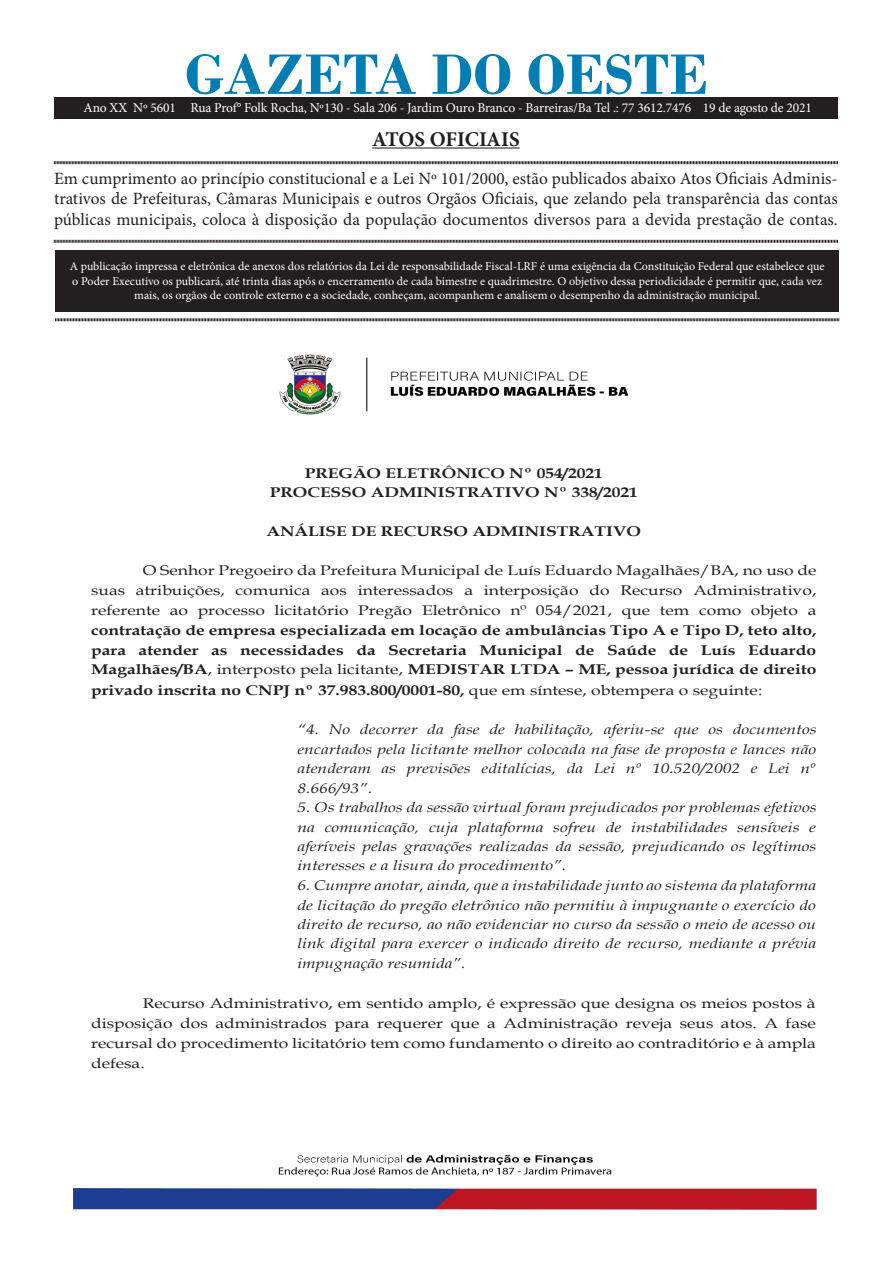
<style>
.page{position:relative;width:893px;height:1263px;background:#fff}
.page>*{position:absolute;margin:0;border:0;box-sizing:border-box;transform-origin:0 0}
.t1{font:700 60px "Bodoni";color:#007eb4}
.t2{font:700 21px "Minion Pro";letter-spacing:-.005em;color:#231f20}
.t3{font:17.25px/20.7px "Minion Pro";color:#231f20;text-align:justify}
.t4{font:14.1px/19.8px "Book Antiqua";color:#231f20;text-align:justify;scale:1.24 1}
.t5{font:italic 14.1px/19.5px "Book Antiqua";color:#231f20;text-align:justify;scale:1.24 1}
.t6{font:700 14.1px/19.5px "Book Antiqua";color:#231f20;text-align:center;scale:1.24 1}
.t7{font:13.5px "Minion Pro";letter-spacing:-.01em;color:#fff}
.t8{font:12px/14.4px "Minion Pro";color:#fff;text-align:center}
.s1{font-weight:700}
</style>
<div class="page">
<div style="left:55px;top:250px;width:784px;height:61px;background:#231f20"></div>
<hr style="left:372px;top:147px;width:148px;height:2px;background:#231f20">
<svg style="left:54px;top:161px;width:784px;height:4px;background:#908e8e"></svg>
<svg style="left:54px;top:239px;width:784px;height:4px;background:#908e8e"></svg>
<svg style="left:55px;top:318px;width:784px;height:4px;background:#908e8e"></svg>
<div style="left:54px;top:98px;width:784px;height:20px;background:#231f20"></div>
<img style="left:279px;top:354px;width:350px;height:61px">
<img style="left:73px;top:1154px;width:743px;height:55px">
<p class="t1" style="left:185px;top:39px;width:525px">GAZETA DO OESTE</p>
<p class="t2" style="left:372px;top:124px;width:149px">ATOS OFICIAIS</p>
<p class="t3" style="left:54px;top:168px;width:785px">Em cumprimento ao princípio constitucional e a Lei Nº 101/2000, estão publicados abaixo Atos Oficiais Adminis&shy;trativos de Prefeituras, Câmaras Municipais e outros Orgãos Oficiais, que zelando pela transparência das contas públicas municipais, coloca à disposição da população documentos diversos para a devida prestação de contas.</p>
<p class="t8" style="left:70px;top:259px;width:756px">A publicação impressa e eletrônica de anexos dos relatórios da Lei de responsabilidade Fiscal-LRF é uma exigência da Constituição Federal que estabelece que o Poder Executivo os publicará, até trinta dias após o encerramento de cada bimestre e quadrimestre. O objetivo dessa periodicidade é permitir que, cada vez mais, os orgãos de controle externo e a sociedade, conheçam, acompanhem e analisem o desempenho da administração municipal.</p>
<p class="t7" style="left:84px;top:98px;width:730px">Ano XX Nº 5601 Rua Prof° Folk Rocha, Nº130 - Sala 206 - Jardim Ouro Branco - Barreiras/Ba Tel .: 77 3612.7476 19 de agosto de 2021</p>
<p class="t6" style="left:270px;top:463px;width:298px">PREGÃO ELETRÔNICO Nº 054/2021<br>PROCESSO ADMINISTRATIVO Nº 338/2021</p>
<p class="t6" style="left:266px;top:521px;width:304px">ANÁLISE DE RECURSO ADMINISTRATIVO</p>
<p class="t4" style="left:91px;top:560px;width:587px;text-indent:52px">O Senhor Pregoeiro da Prefeitura Municipal de Luís Eduardo Magalhães/BA, no uso de suas atribuições, comunica aos interessados a interposição do Recurso Administrativo, referente ao processo licitatório Pregão Eletrônico nº 054/2021, que tem como objeto a <span class="s1">contratação de empresa especializada em locação de ambulâncias Tipo A e Tipo D, teto alto, para atender as necessidades da Secretaria Municipal de Saúde de Luís Eduardo Magalhães/BA</span>, interposto pela licitante, <span class="s1">MEDISTAR LTDA – ME, pessoa jurídica de direito privado inscrita no CNPJ nº 37.983.800/0001-80,</span> que em síntese, obtempera o seguinte:</p>
<p class="t5" style="left:297px;top:719px;width:420px">“4. No decorrer da fase de habilitação, aferiu-se que os documentos encartados pela licitante melhor colocada na fase de proposta e lances não atenderam as previsões editalícias, da Lei nº 10.520/2002 e Lei nº 8.666/93”.</p>
<p class="t5" style="left:297px;top:797px;width:420px">5. Os trabalhos da sessão virtual foram prejudicados por problemas efetivos na comunicação, cuja plataforma sofreu de instabilidades sensíveis e aferíveis pelas gravações realizadas da sessão, prejudicando os legítimos interesses e a lisura do procedimento”.</p>
<p class="t5" style="left:297px;top:875px;width:420px">6. Cumpre anotar, ainda, que a instabilidade junto ao sistema da plataforma de licitação do pregão eletrônico não permitiu à impugnante o exercício do direito de recurso, ao não evidenciar no curso da sessão o meio de acesso ou link digital para exercer o indicado direito de recurso, mediante a prévia impugnação resumida”.</p>
<p class="t4" style="left:91px;top:993px;width:586px;text-indent:52px">Recurso Administrativo, em sentido amplo, é expressão que designa os meios postos à disposição dos administrados para requerer que a Administração reveja seus atos. A fase recursal do procedimento licitatório tem como fundamento o direito ao contraditório e à ampla defesa.</p>
</div>
